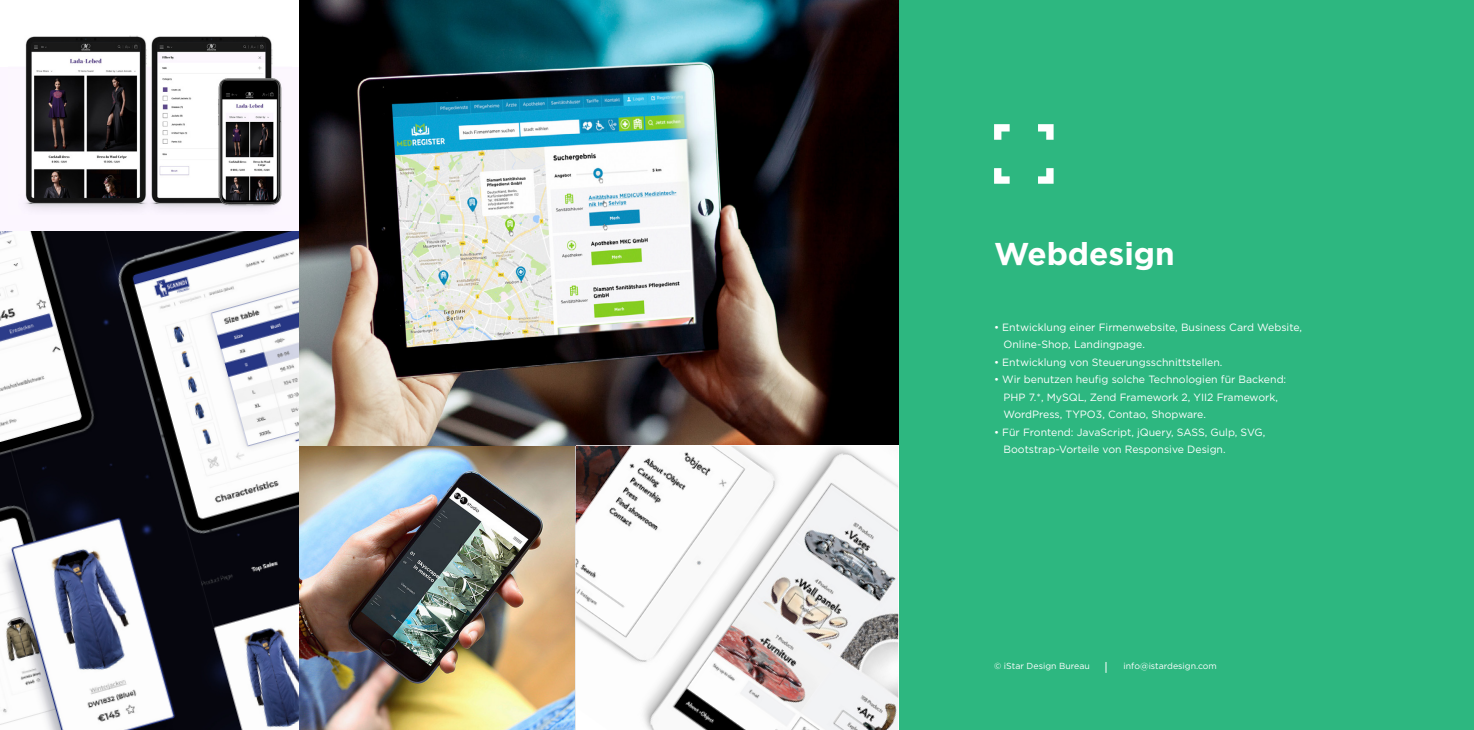
<style>
.page{position:relative;width:1474px;height:730px;background:#fff}
.page>*{position:absolute;margin:0;border:0;box-sizing:border-box;transform-origin:0 0}
.t1{font:700 31.5px "Gotham Pro";color:#fff}
.t2{font:10.5px/17.5px "Gotham Pro";color:#fff}
.t3{font:8.75px "Gotham Pro";color:#fff}
</style>
<div class="page">
<img style="left:0;top:231px;width:299px;height:498px">
<img style="left:299px;top:445px;width:276px;height:284px">
<div style="left:0;top:67px;width:316px;height:164px;background:#fcf6ff"></div>
<img style="left:25px;top:35px;width:257px;height:174px">
<div style="left:898px;top:0;width:575px;height:729px;background:#2db780"></div>
<img style="left:299px;top:0;width:599px;height:445px">
<svg style="left:1038px;top:168px;width:15px;height:16px"></svg>
<svg style="left:994px;top:168px;width:15px;height:16px"></svg>
<svg style="left:1038px;top:124px;width:15px;height:16px"></svg>
<svg style="left:994px;top:124px;width:15px;height:16px"></svg>
<img style="left:575px;top:445px;width:323px;height:284px">
<h1 class="t1" style="left:994px;top:235px;width:182px">Webdesign</h1>
<p class="t2" style="left:1003px;top:318px;width:300px;text-indent:-9px">• Entwicklung einer Firmenwebsite, Business Card Website,<br>Online-Shop, Landingpage.</p>
<p class="t2" style="left:994px;top:353px;width:230px">• Entwicklung von Steuerungsschnittstellen.</p>
<p class="t2" style="left:1003px;top:370px;width:284px;text-indent:-9px">• Wir benutzen heufig solche Technologien für Backend:<br>PHP 7.*, MySQL, Zend Framework 2, YII2 Framework,<br>WordPress, TYPO3, Contao, Shopware.</p>
<p class="t2" style="left:1003px;top:423px;width:263px;text-indent:-9px">• Für Frontend: JavaScript, jQuery, SASS, Gulp, SVG,<br>Bootstrap-Vorteile von Responsive Design.</p>
<p class="t3" style="left:994px;top:660px;width:97px">© iStar Design Bureau</p>
<p class="t3" style="left:1123px;top:661px;width:95px">info@istardesign.com</p>
</div>
